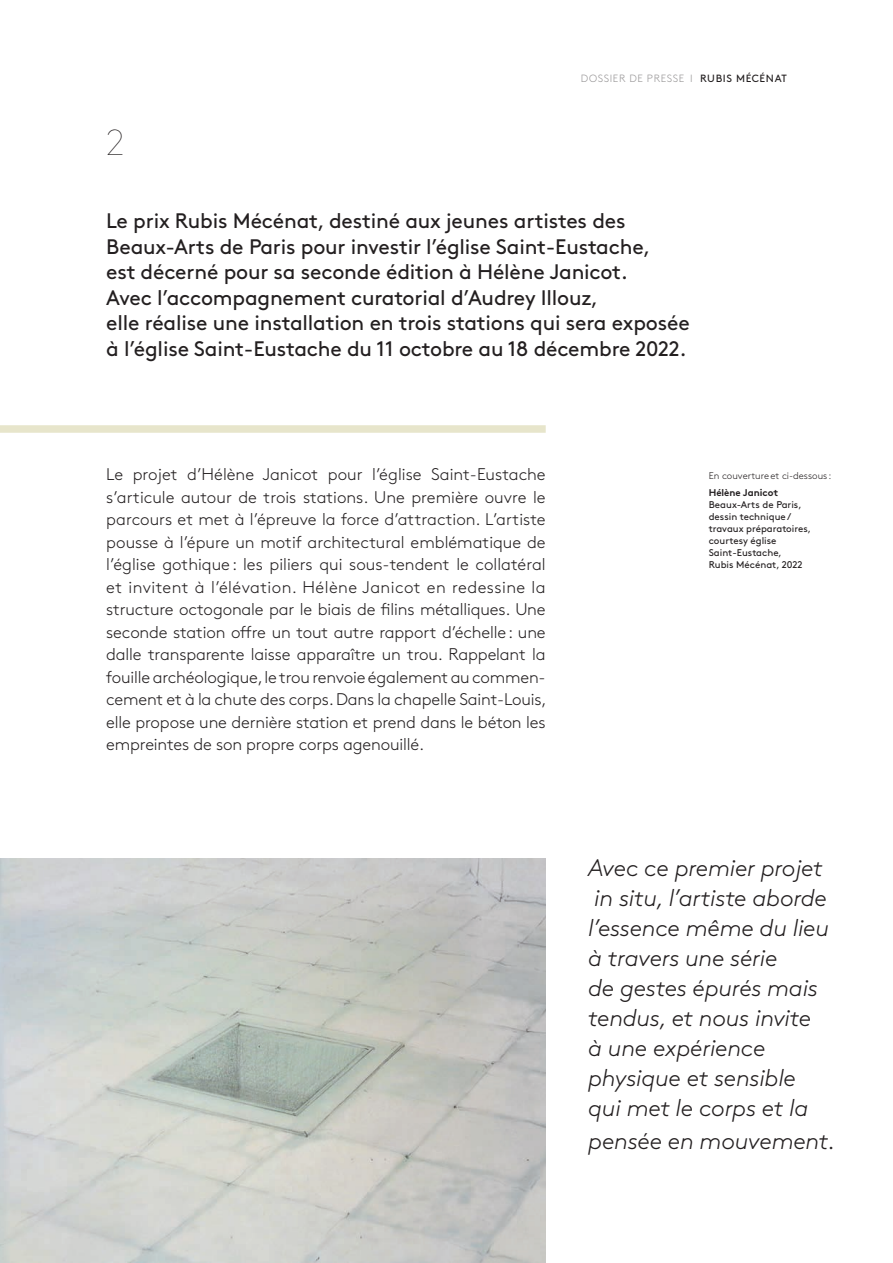
<style>
.page{position:relative;width:893px;height:1263px;background:#fff}
.page>*{position:absolute;margin:0;border:0;box-sizing:border-box;transform-origin:0 0}
.t1{font:100 36px "Brown Pro";color:#231f20}
.t2{font:italic 300 24px/30px "Brown Pro";letter-spacing:-.01em;color:#231f20}
.t3{font:21px/25.5px "Brown Pro";letter-spacing:-.01em;color:#231f20}
.t4{font:300 16.8px/22.5px "Brown Pro";letter-spacing:-.01em;color:#231f20;text-align:justify}
.t5{font:300 10.5px "Brown Pro";letter-spacing:.06em;color:#979596}
.t6{font:9.75px/12px "Brown Pro";color:#231f20}
.t7{font:300 9.75px "Brown Pro";color:#231f20}
.t8{font:700 9.75px "Brown Pro";color:#231f20}
.s1{font-weight:400;color:#231f20}
</style>
<div class="page">
<div style="left:0;top:425px;width:546px;height:8px;background:#e7e5cb"></div>
<img style="left:0;top:858px;width:546px;height:405px">
<h1 class="t1" style="left:106px;top:116px;width:20px">2</h1>
<p class="t5" style="left:581px;top:71px;width:208px">DOSSIER DE PRESSE I <span class="s1">RUBIS MÉCÉNAT</span></p>
<p class="t3" style="left:106px;top:207px;width:585px">Le prix Rubis Mécénat, destiné aux jeunes artistes des Beaux-Arts de Paris pour investir l’église Saint-Eustache,<br>est décerné pour sa seconde édition à Hélène Janicot.<br>Avec l’accompagnement curatorial d’Audrey Illouz,<br>elle réalise une installation en trois stations qui sera exposée à l’église Saint-Eustache du 11 octobre au 18 décembre 2022.</p>
<p class="t4" style="left:106px;top:462px;width:442px">Le projet d’Hélène Janicot pour l’église Saint-Eustache s’articule autour de trois stations. Une première ouvre le parcours et met à l’épreuve la force d’attraction. L’artiste pousse à l’épure un motif architectural emblématique de l’église gothique: les piliers qui sous-tendent le collatéral et invitent à l’élévation. Hélène Janicot en redessine la structure octogonale par le biais de filins métalliques. Une seconde station offre un tout autre rapport d’échelle: une dalle transparente laisse apparaître un trou. Rappelant la fouille archéologique, le trou renvoie également au commen&shy;cement et à la chute des corps. Dans la chapelle Saint-Louis, elle propose une dernière station et prend dans le béton les empreintes de son propre corps agenouillé.</p>
<p class="t7" style="left:709px;top:469px;width:124px">En couvertureet ci-dessous :</p>
<p class="t8" style="left:709px;top:484px;width:71px">Hélène Janicot</p>
<p class="t6" style="left:709px;top:497px;width:104px">Beaux-Arts de Paris, dessin technique / travaux préparatoires, courtesy église<br>Saint-Eustache,<br>Rubis Mécénat, 2022</p>
<h2 class="t2" style="left:588px;top:851px;width:242px">Avec ce premier projet in situ, l’artiste aborde l’essence même du lieu à travers une série<br>de gestes épurés mais tendus, et nous invite à une expérience physique et sensible qui met le corps et la</h2>
<h2 class="t2" style="left:588px;top:1124px;width:249px">pensée en mouvement.</h2>
</div>
